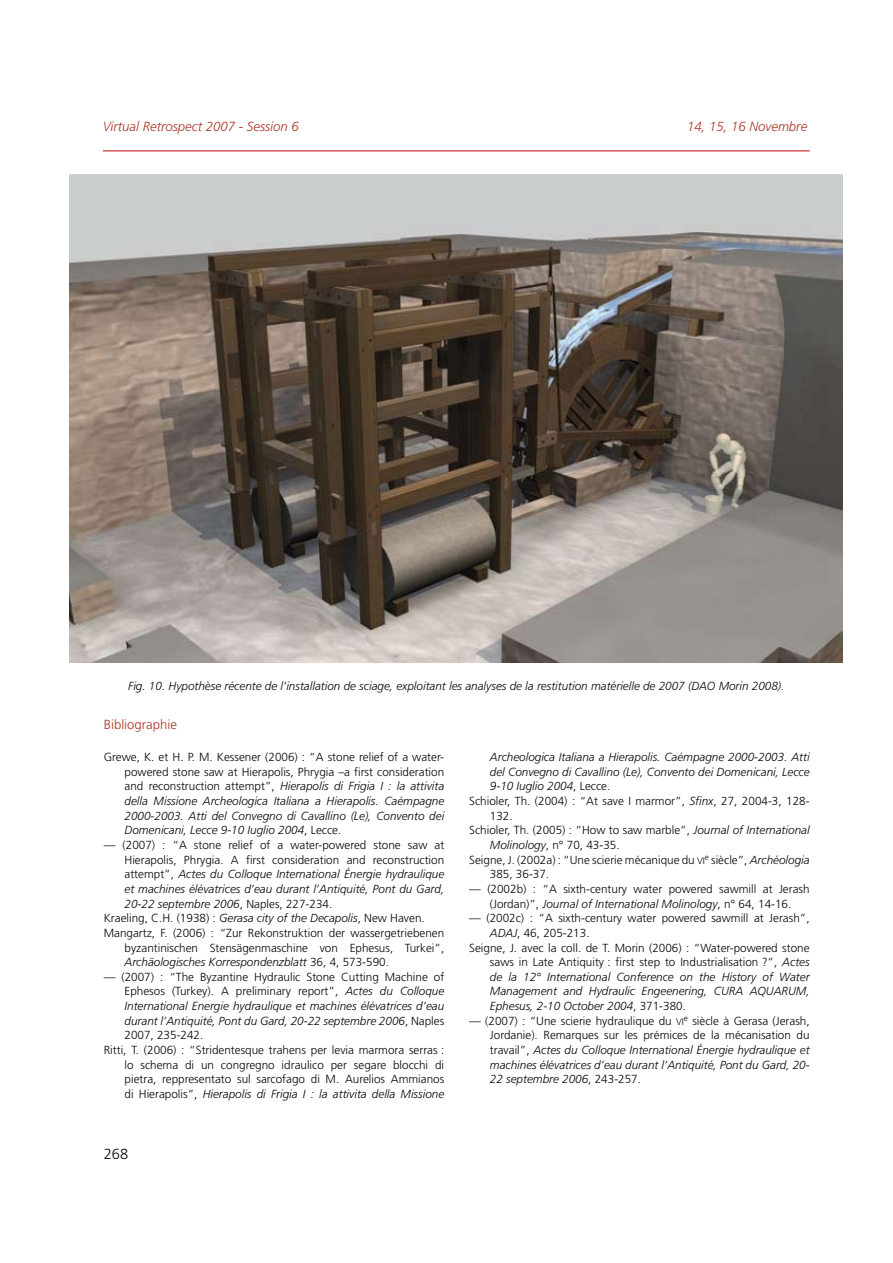
<style>
.page{position:relative;width:893px;height:1263px;background:#fff}
.page>*{position:absolute;margin:0;border:0;box-sizing:border-box;transform-origin:0 0}
.t1{font:300 14.7px "Frutiger";color:#040809}
.t2{font:italic 300 13.2px "Frutiger";color:#ad3424}
.t3{font:300 13.2px "Frutiger";color:#ad3424}
.t4{font:300 11.7px/14.7px "Frutiger";color:#040809;text-align:center}
.t5{font:italic 300 11.7px/14.7px "Frutiger";color:#040809;text-align:justify}
.s1{font-style:normal}
.s2{font-style:italic}
.s3{font-family:"Frutiger Light SC800";font-weight:400;font-size:9.3px}
</style>
<div class="page">
<hr style="left:103px;top:150px;width:707px;height:1px;background:#cb2026">
<img style="left:70px;top:175px;width:773px;height:488px">
<p class="t2" style="left:103px;top:121px;width:198px">Virtual Retrospect 2007 - Session 6</p>
<p class="t2" style="left:687px;top:121px;width:122px">14, 15, 16 Novembre</p>
<p class="t5" style="left:128px;top:679px;width:658px">Fig. 10. Hypothèse récente de l’installation de sciage, exploitant les analyses de la restitution matérielle de 2007 (DAO Morin 2008).</p>
<p class="t3" style="left:104px;top:719px;width:75px">Bibliographie</p>
<p class="t5" style="left:125px;top:751px;width:321px;text-indent:-21px"><span class="s1">Grewe, K. et H. P. M. Kessener (2006) : “A stone relief of a water&shy;powered stone saw at Hierapolis, Phrygia –a first consideration and reconstruction attempt”,</span> Hierapolis di Frigia I : la attivita della Missione Archeologica Italiana a Hierapolis. Caémpagne 2000-2003. Atti del Convegno di Cavallino (Le), Convento dei Domenicani, Lecce 9-10 Iuglio 2004<span class="s1">, Lecce.</span></p>
<p class="t4" style="left:104px;top:838px;width:342px">— (2007) : “A stone relief of a water-powered stone saw at</p>
<p class="t4" style="left:125px;top:853px;width:321px">Hierapolis, Phrygia. A first consideration and reconstruction</p>
<p class="t5" style="left:125px;top:868px;width:321px"><span class="s1">attempt”,</span> Actes du Colloque International Énergie hydraulique</p>
<p class="t5" style="left:125px;top:882px;width:321px">et machines élévatrices d’eau durant l’Antiquité, Pont du Gard,</p>
<p class="t5" style="left:125px;top:897px;width:209px">20-22 septembre 2006<span class="s1">, Naples, 227-234.</span></p>
<p class="t4" style="left:104px;top:912px;width:322px">Kraeling, C.H. (1938) : <span class="s2">Gerasa city of the Decapolis</span>, New Haven.</p>
<p class="t4" style="left:104px;top:926px;width:342px">Mangartz, F. (2006) : “Zur Rekonstruktion der wassergetriebenen</p>
<p class="t4" style="left:125px;top:941px;width:321px">byzantinischen Stensägenmaschine von Ephesus, Turkei”,</p>
<p class="t5" style="left:125px;top:956px;width:266px">Archäologisches Korrespondenzblatt <span class="s1">36, 4, 573-590.</span></p>
<p class="t4" style="left:104px;top:970px;width:342px">— (2007) : “The Byzantine Hydraulic Stone Cutting Machine of</p>
<p class="t4" style="left:125px;top:985px;width:321px">Ephesos (Turkey). A preliminary report”, <span class="s2">Actes du Colloque</span></p>
<p class="t5" style="left:125px;top:1000px;width:321px">International Energie hydraulique et machines élévatrices d’eau</p>
<p class="t5" style="left:125px;top:1014px;width:321px">durant l’Antiquité, Pont du Gard, 20-22 septembre 2006<span class="s1">, Naples</span></p>
<p class="t4" style="left:125px;top:1029px;width:80px">2007, 235-242.</p>
<p class="t4" style="left:104px;top:1044px;width:342px">Ritti, T. (2006) : “Stridentesque trahens per levia marmora serras :</p>
<p class="t4" style="left:125px;top:1058px;width:321px">lo schema di un congregno idraulico per segare blocchi di</p>
<p class="t4" style="left:125px;top:1073px;width:321px">pietra, reppresentato sul sarcofago di M. Aurelios Ammianos</p>
<p class="t5" style="left:125px;top:1087px;width:321px"><span class="s1">di Hierapolis”,</span> Hierapolis di Frigia I : la attivita della Missione</p>
<p class="t1" style="left:104px;top:1148px;width:26px">268</p>
<p class="t5" style="left:490px;top:751px;width:321px">Archeologica Italiana a Hierapolis. Caémpagne 2000-2003. Atti</p>
<p class="t5" style="left:490px;top:765px;width:321px">del Convegno di Cavallino (Le), Convento dei Domenicani, Lecce</p>
<p class="t5" style="left:490px;top:780px;width:122px">9-10 Iuglio 2004<span class="s1">, Lecce.</span></p>
<p class="t4" style="left:469px;top:795px;width:342px">Schioler, Th. (2004) : “At save I marmor”, <span class="s2">Sfinx</span>, 27, 2004-3, 128-</p>
<p class="t4" style="left:490px;top:809px;width:24px">132.</p>
<p class="t4" style="left:469px;top:824px;width:342px">Schioler, Th. (2005) : “How to saw marble”, <span class="s2">Journal of International</span></p>
<p class="t4" style="left:490px;top:838px;width:131px"><span class="s2">Molinology</span>, n° 70, 43-35.</p>
<p class="t4" style="left:469px;top:853px;width:342px">Seigne, J. (2002a) : “Une scierie mécanique du <span class="s3">VI</span><sup>e</sup> siècle”, <span class="s2">Archéologia</span></p>
<p class="t4" style="left:490px;top:868px;width:61px">385, 36-37.</p>
<p class="t4" style="left:469px;top:882px;width:342px">— (2002b) : “A sixth-century water powered sawmill at Jerash (Jordan)”, <span class="s2">Journal of International Molinology</span>, n° 64, 14-16.</p>
<p class="t4" style="left:469px;top:912px;width:342px">— (2002c) : “A sixth-century water powered sawmill at Jerash”,</p>
<p class="t4" style="left:490px;top:926px;width:101px"><span class="s2">ADAJ</span>, 46, 205-213.</p>
<p class="t4" style="left:469px;top:941px;width:342px">Seigne, J. avec la coll. de T. Morin (2006) : “Water-powered stone</p>
<p class="t4" style="left:490px;top:956px;width:321px">saws in Late Antiquity : first step to Industrialisation ?”, <span class="s2">Actes</span></p>
<p class="t5" style="left:490px;top:970px;width:321px">de la 12° International Conference on the History of Water</p>
<p class="t5" style="left:490px;top:985px;width:321px">Management and Hydraulic Engeenering, CURA AQUARUM,</p>
<p class="t5" style="left:490px;top:1000px;width:198px">Ephesus, 2-10 October 2004<span class="s1">, 371-380.</span></p>
<p class="t4" style="left:490px;top:1014px;width:321px;text-align:justify;text-indent:-21px">— (2007) : “Une scierie hydraulique du <span class="s3">VI</span><sup>e</sup> siècle à Gerasa (Jerash, Jordanie). Remarques sur les prémices de la mécanisation du travail”, <span class="s2">Actes du Colloque International Énergie hydraulique et machines élévatrices d’eau durant l’Antiquité, Pont du Gard, 20- 22 septembre 2006</span>, 243-257.</p>
</div>
